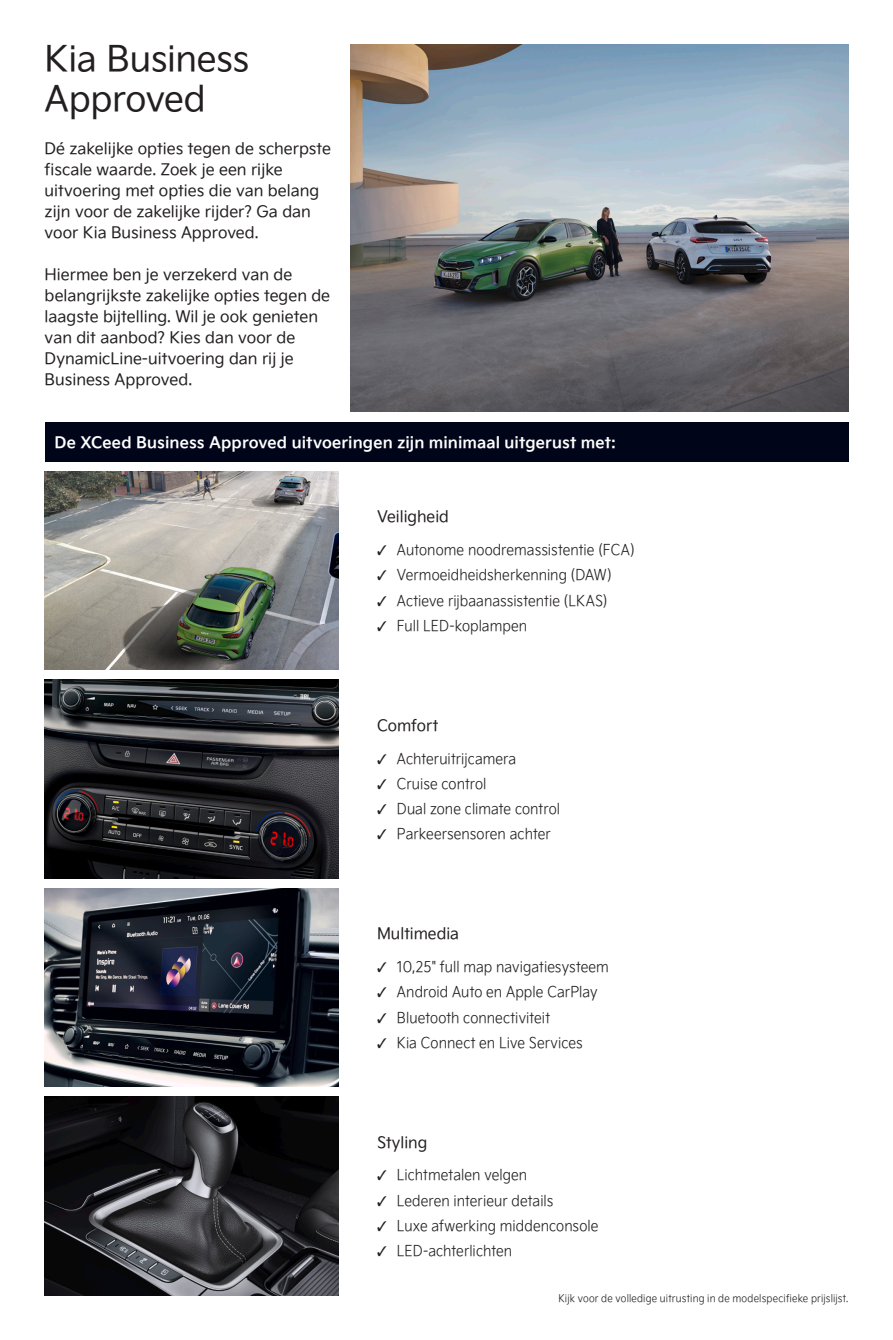
<style>
.page{position:relative;width:893px;height:1340px;background:#fff}
.page>*{position:absolute;margin:0;border:0;box-sizing:border-box;transform-origin:0 0}
.t1{font:35px/40.2px "Kia Signature OTF Regular";letter-spacing:-.01em;color:#231f20}
.t2{font:15.75px/21px "Kia Signature OTF Regular";color:#231f20}
.t3{font:15.75px "Kia Signature OTF Bold";letter-spacing:.01em;color:#fff}
.t4{font:14.88px "Kia Signature OTF Light";letter-spacing:.005em;color:#231f20;scale:.92 1}
.t5{font:10.5px "Kia Signature OTF Light";letter-spacing:.02em;color:#231f20;scale:.92 1}
</style>
<div class="page">
<img style="left:45px;top:1096px;width:293px;height:199px">
<img style="left:45px;top:888px;width:293px;height:198px">
<img style="left:45px;top:680px;width:293px;height:198px">
<img style="left:45px;top:471px;width:293px;height:199px">
<div style="left:45px;top:422px;width:803px;height:39px;background:#000519"></div>
<img style="left:351px;top:45px;width:497px;height:367px">
<h1 class="t1" style="left:45px;top:36px;width:206px">Kia Business<br>Approved</h1>
<p class="t2" style="left:45px;top:137px;width:288px">Dé zakelijke opties tegen de scherpste fiscale waarde. Zoek je een rijke uitvoering met opties die van belang zijn voor de zakelijke rijder? Ga dan voor Kia Business Approved.</p>
<p class="t2" style="left:45px;top:263px;width:287px">Hiermee ben je verzekerd van de belangrijkste zakelijke opties tegen de laagste bijtelling. Wil je ook genieten van dit aanbod? Kies dan voor de DynamicLine-uitvoering dan rij je Business Approved.</p>
<p class="t3" style="left:55px;top:430px;width:563px">De XCeed Business Approved uitvoeringen zijn minimaal uitgerust met:</p>
<p class="t2" style="left:377px;top:505px;width:73px">Veiligheid</p>
<p class="t4" style="left:377px;top:539px;width:281px">✓ Autonome noodremassistentie (FCA)</p>
<p class="t4" style="left:377px;top:564px;width:257px">✓ Vermoeidheidsherkenning (DAW)</p>
<p class="t4" style="left:377px;top:589px;width:252px">✓ Actieve rijbaanassistentie (LKAS)</p>
<p class="t4" style="left:377px;top:615px;width:165px">✓ Full LED-koplampen</p>
<p class="t2" style="left:377px;top:713px;width:63px">Comfort</p>
<p class="t4" style="left:377px;top:747px;width:153px">✓ Achteruitrijcamera</p>
<p class="t4" style="left:377px;top:772px;width:120px">✓ Cruise control</p>
<p class="t4" style="left:377px;top:798px;width:200px">✓ Dual zone climate control</p>
<p class="t4" style="left:377px;top:823px;width:190px">✓ Parkeersensoren achter</p>
<p class="t2" style="left:377px;top:922px;width:84px">Multimedia</p>
<p class="t4" style="left:377px;top:956px;width:253px">✓ 10,25" full map navigatiesysteem</p>
<p class="t4" style="left:377px;top:981px;width:241px">✓ Android Auto en Apple CarPlay</p>
<p class="t4" style="left:377px;top:1006px;width:190px">✓ Bluetooth connectiviteit</p>
<p class="t4" style="left:377px;top:1031px;width:225px">✓ Kia Connect en Live Services</p>
<p class="t2" style="left:377px;top:1130px;width:52px">Styling</p>
<p class="t4" style="left:377px;top:1164px;width:165px">✓ Lichtmetalen velgen</p>
<p class="t4" style="left:377px;top:1189px;width:193px">✓ Lederen interieur details</p>
<p class="t4" style="left:377px;top:1214px;width:242px">✓ Luxe afwerking middenconsole</p>
<p class="t4" style="left:377px;top:1240px;width:148px">✓ LED-achterlichten</p>
<p class="t5" style="left:558px;top:1290px;width:317px">Kijk voor de volledige uitrusting in de modelspecifieke prijslijst.</p>
</div>
